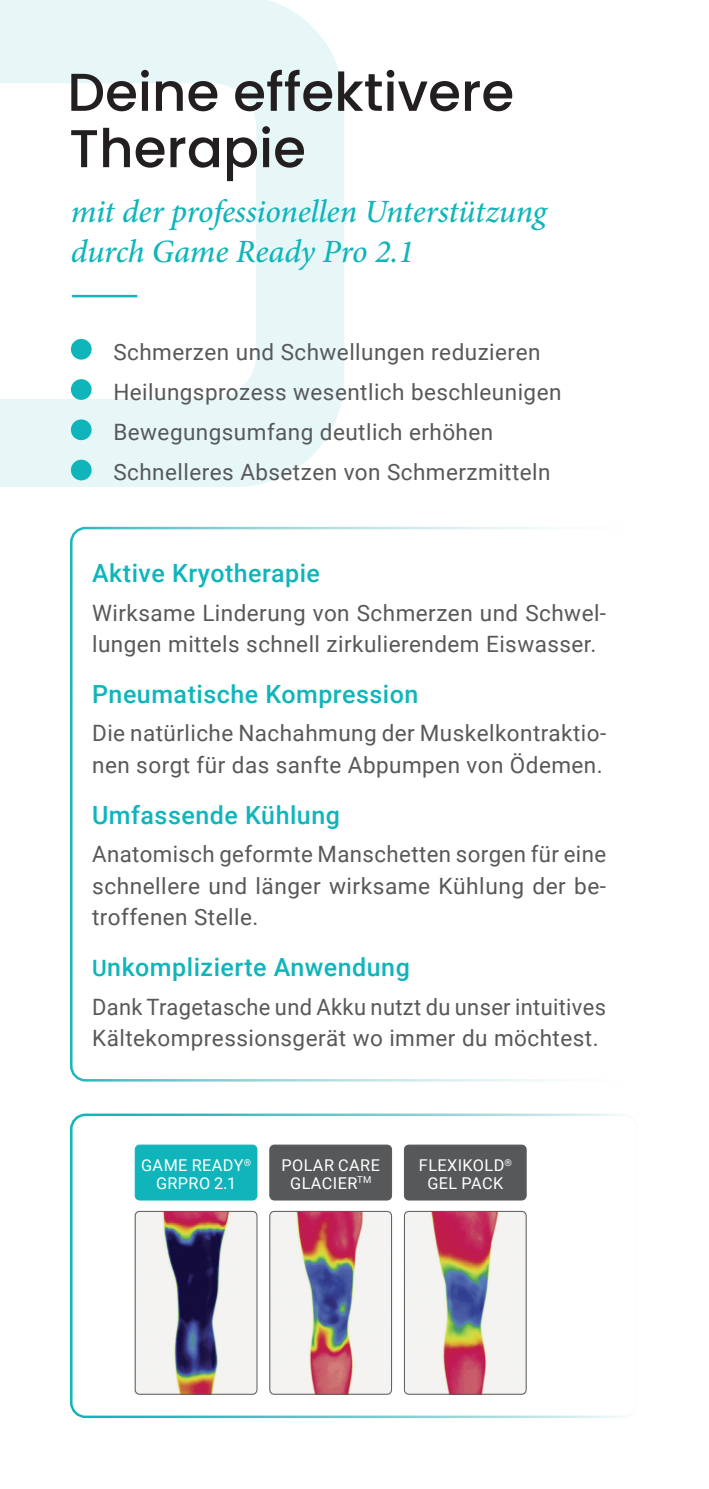
<style>
.page{position:relative;width:709px;height:1489px;background:#fff}
.page>*{position:absolute;margin:0;border:0;box-sizing:border-box;transform-origin:0 0}
.t1{font:500 53.25px/56.2px "Poppins";color:#231f20}
.t2{font:italic 500 32.5px/40px "Minion Pro";letter-spacing:-.01em;color:#0fb5ba}
.t3{font:500 25px "Roboto";letter-spacing:.02em;color:#0fb5ba}
.t4{font:22.5px/31.2px "Roboto";letter-spacing:.02em;color:#57585a}
.t5{font:16.25px/17.5px "Roboto";letter-spacing:.025em;color:#fff;text-align:center}
.s1{font-size:22.5px}
</style>
<div class="page">
<img style="left:135px;top:1211px;width:392px;height:183px">
<div style="left:70px;top:1113px;width:568px;height:304px;border:2px solid #fff;border-radius:14px"></div>
<div style="left:404px;top:1144px;width:122px;height:55px;background:#57585a;border-radius:4px"></div>
<div style="left:404px;top:1144px;width:122px;height:56px;border:1px solid #57585a;border-radius:4px"></div>
<div style="left:70px;top:527px;width:568px;height:554px;border:2px solid #fff;border-radius:14px"></div>
<svg style="left:0;top:0;width:344px;height:487px"></svg>
<hr style="left:72px;top:295px;width:65px;height:2px;background:#0fb5ba">
<div style="left:71px;top:339px;width:21px;height:20px;background:#0fb5ba;border-radius:50%"></div>
<div style="left:71px;top:419px;width:21px;height:21px;background:#0fb5ba;border-radius:50%"></div>
<div style="left:71px;top:379px;width:21px;height:21px;background:#0fb5ba;border-radius:50%"></div>
<div style="left:71px;top:459px;width:21px;height:21px;background:#0fb5ba;border-radius:50%"></div>
<div style="left:269px;top:1210px;width:123px;height:184px;border:1px solid #57585a;border-radius:4px"></div>
<div style="left:270px;top:1144px;width:121px;height:55px;background:#57585a;border-radius:4px"></div>
<div style="left:269px;top:1144px;width:123px;height:56px;border:1px solid #57585a;border-radius:4px"></div>
<div style="left:135px;top:1210px;width:122px;height:184px;border:1px solid #57585a;border-radius:4px"></div>
<div style="left:135px;top:1144px;width:122px;height:55px;background:#0fb5ba;border-radius:4px"></div>
<div style="left:135px;top:1144px;width:122px;height:56px;border:1px solid #0fb5ba;border-radius:4px"></div>
<div style="left:404px;top:1210px;width:122px;height:184px;border:1px solid #57585a;border-radius:4px"></div>
<h1 class="t1" style="left:67px;top:64px;width:448px">Deine effektivere<br>Therapie</h1>
<h2 class="t2" style="left:71px;top:191px;width:477px">mit der professionellen Unterstützung durch Game Ready Pro 2.1</h2>
<p class="t4" style="left:113px;top:331px;width:449px;line-height:40px">Schmerzen und Schwellungen reduzieren Heilungsprozess wesentlich beschleunigen Bewegungsumfang deutlich erhöhen Schnelleres Absetzen von Schmerzmitteln</p>
<p class="t3" style="left:92px;top:555px;width:229px">Aktive Kryotherapie</p>
<p class="t4" style="left:92px;top:596px;width:515px">Wirksame Linderung von Schmerzen und Schwel&shy;lungen mittels schnell zirkulierendem Eiswasser.</p>
<p class="t3" style="left:92px;top:676px;width:328px">Pneumatische Kompression</p>
<p class="t4" style="left:92px;top:717px;width:515px">Die natürliche Nachahmung der Muskelkontraktio&shy;nen sorgt für das sanfte Abpumpen von Ödemen.</p>
<p class="t3" style="left:92px;top:797px;width:249px">Umfassende Kühlung</p>
<p class="t4" style="left:92px;top:837px;width:515px;text-align:justify">Anatomisch geformte Manschetten sorgen für eine schnellere und länger wirksame Kühlung der be&shy;troffenen Stelle.</p>
<p class="t3" style="left:92px;top:949px;width:319px"><span class="s1">U</span>nkomplizierte Anwendung</p>
<p class="t4" style="left:92px;top:990px;width:515px">Dank Tragetasche und Akku nutzt du unser intuitives<br>Kältekompressionsgerät wo immer du möchtest.</p>
<p class="t5" style="left:141px;top:1156px;width:112px">GAME READY<sup>®<br></sup>GRPRO 2.1</p>
<p class="t5" style="left:281px;top:1156px;width:100px">POLAR CARE<br>GLACIER<sup>TM</sup></p>
<p class="t5" style="left:419px;top:1156px;width:94px">FLEXIKOLD<sup>®<br></sup>GEL PACK</p>
</div>
